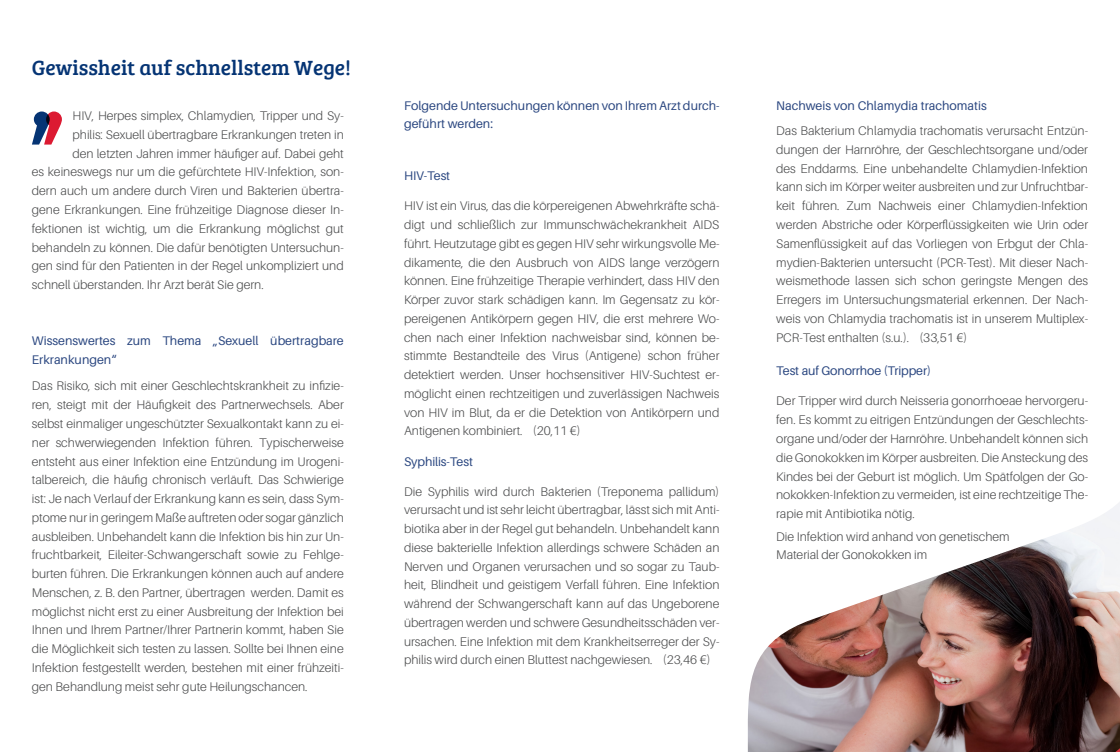
<style>
.page{position:relative;width:1120px;height:752px;background:#fff}
.page>*{position:absolute;margin:0;border:0;box-sizing:border-box;transform-origin:0 0}
.HL_Innen_18_Pt{font:21.25px "Bree Serif";color:#053474}
.Fließtext{font:300 12.5px/18.8px "Aileron";color:#4b4c4d;text-align:justify}
.Überschrift_Fließtex{font:12.5px/18.8px "Aileron";color:#2c4881}
.Ueberschrift_3{font:12.5px "Aileron";letter-spacing:-.01em;color:#2c4881}
</style>
<div class="page">
<svg style="left:32px;top:111px;width:30px;height:33px"></svg>
<img style="left:748px;top:502px;width:372px;height:249px">
<p class="HL_Innen_18_Pt" style="left:32px;top:52px;width:321px">Gewissheit auf schnellstem Wege!</p>
<p class="Fließtext" style="left:73px;top:106px;width:273px">HIV, Herpes simplex, Chlamydien, Tripper und Sy-</p>
<p class="Fließtext" style="left:73px;top:125px;width:273px">philis: Sexuell übertragbare Erkrankungen treten in</p>
<p class="Fließtext" style="left:73px;top:144px;width:273px">den letzten Jahren immer häufiger auf. Dabei geht</p>
<p class="Fließtext" style="left:32px;top:163px;width:313px">es keineswegs nur um die gefürchtete HIV-Infektion, son-</p>
<p class="Fließtext" style="left:32px;top:181px;width:313px">dern auch um andere durch Viren und Bakterien übertra-</p>
<p class="Fließtext" style="left:32px;top:200px;width:313px">gene Erkrankungen. Eine frühzeitige Diagnose dieser In-</p>
<p class="Fließtext" style="left:32px;top:219px;width:313px">fektionen ist wichtig, um die Erkrankung möglichst gut</p>
<p class="Fließtext" style="left:32px;top:238px;width:313px">behandeln zu können. Die dafür benötigten Untersuchun-</p>
<p class="Fließtext" style="left:32px;top:256px;width:313px">gen sind für den Patienten in der Regel unkompliziert und</p>
<p class="Fließtext" style="left:32px;top:275px;width:233px">schnell überstanden. Ihr Arzt berät Sie gern.</p>
<p class="Überschrift_Fließtex" style="left:32px;top:331px;width:313px">Wissenswertes zum Thema „Sexuell übertragbare<br>Erkrankungen“</p>
<p class="Fließtext" style="left:32px;top:376px;width:313px">Das Risiko, sich mit einer Geschlechtskrankheit zu infizie&shy;ren, steigt mit der Häufigkeit des Partnerwechsels. Aber selbst einmaliger ungeschützter Sexualkontakt kann zu ei&shy;ner schwerwiegenden Infektion führen. Typischerweise entsteht aus einer Infektion eine Entzündung im Urogeni&shy;talbereich, die häufig chronisch verläuft. Das Schwierige ist: Je nach Verlauf der Erkrankung kann es sein, dass Sym&shy;ptome nur in geringem Maße auftreten oder sogar gänzlich ausbleiben. Unbehandelt kann die Infektion bis hin zur Un&shy;fruchtbarkeit, Eileiter-Schwangerschaft sowie zu Fehlge&shy;burten führen. Die Erkrankungen können auch auf andere Menschen, z. B. den Partner, übertragen werden. Damit es möglichst nicht erst zu einer Ausbreitung der Infektion bei Ihnen und Ihrem Partner/Ihrer Partnerin kommt, haben Sie die Möglichkeit sich testen zu lassen. Sollte bei Ihnen eine Infektion festgestellt werden, bestehen mit einer frühzeiti&shy;gen Behandlung meist sehr gute Heilungschancen.</p>
<p class="Überschrift_Fließtex" style="left:404px;top:96px;width:317px">Folgende Untersuchungen können von Ihrem Arzt durch&shy;geführt werden:</p>
<p class="Überschrift_Fließtex" style="left:776px;top:96px;width:212px">Nachweis von Chlamydia trachomatis</p>
<p class="Fließtext" style="left:776px;top:121px;width:313px">Das Bakterium Chlamydia trachomatis verursacht Entzün&shy;dungen der Harnröhre, der Geschlechtsorgane und/oder des Enddarms. Eine unbehandelte Chlamydien-Infektion kann sich im Körper weiter ausbreiten und zur Unfruchtbar&shy;keit führen. Zum Nachweis einer Chlamydien-Infektion werden Abstriche oder Körperflüssigkeiten wie Urin oder Samenflüssigkeit auf das Vorliegen von Erbgut der Chla&shy;mydien-Bakterien untersucht (PCR-Test). Mit dieser Nach&shy;weismethode lassen sich schon geringste Mengen des Erregers im Untersuchungsmaterial erkennen. Der Nach&shy;weis von Chlamydia trachomatis ist in unserem Multiplex-PCR-Test enthalten (s.u.). (33,51 €)</p>
<p class="Ueberschrift_3" style="left:776px;top:364px;width:156px">Test auf Gonorrhoe (Tripper)</p>
<p class="Fließtext" style="left:776px;top:391px;width:313px">Der Tripper wird durch Neisseria gonorrhoeae hervorgeru&shy;fen. Es kommt zu eitrigen Entzündungen der Geschlechts&shy;organe und/oder der Harnröhre. Unbehandelt können sich die Gonokokken im Körper ausbreiten. Die Ansteckung des Kindes bei der Geburt ist möglich. Um Spätfolgen der Go&shy;nokokken-Infektion zu vermeiden, ist eine rechtzeitige The&shy;rapie mit Antibiotika nötig.</p>
<p class="Fließtext" style="left:776px;top:526px;width:235px">Die Infektion wird anhand von genetischem<br>Material der Gonokokken im</p>
<p class="Ueberschrift_3" style="left:404px;top:169px;width:48px">HIV-Test</p>
<p class="Fließtext" style="left:404px;top:196px;width:317px">HIV ist ein Virus, das die körpereigenen Abwehrkräfte schä&shy;digt und schließlich zur Immunschwächekrankheit AIDS führt. Heutzutage gibt es gegen HIV sehr wirkungsvolle Me&shy;dikamente, die den Ausbruch von AIDS lange verzögern können. Eine frühzeitige Therapie verhindert, dass HIV den Körper zuvor stark schädigen kann. Im Gegensatz zu kör&shy;pereigenen Antikörpern gegen HIV, die erst mehrere Wo&shy;chen nach einer Infektion nachweisbar sind, können be&shy;stimmte Bestandteile des Virus (Antigene) schon früher detektiert werden. Unser hochsensitiver HIV-Suchtest er&shy;möglicht einen rechtzeitigen und zuverlässigen Nachweis von HIV im Blut, da er die Detektion von Antikörpern und Antigenen kombiniert. (20,11 €)</p>
<p class="Ueberschrift_3" style="left:404px;top:454px;width:70px">Syphilis-Test</p>
<p class="Fließtext" style="left:404px;top:481px;width:317px">Die Syphilis wird durch Bakterien (Treponema pallidum) verursacht und ist sehr leicht übertragbar, lässt sich mit Anti&shy;biotika aber in der Regel gut behandeln. Unbehandelt kann diese bakterielle Infektion allerdings schwere Schäden an Nerven und Organen verursachen und so sogar zu Taub&shy;heit, Blindheit und geistigem Verfall führen. Eine Infektion während der Schwangerschaft kann auf das Ungeborene übertragen werden und schwere Gesundheitsschäden ver&shy;ursachen. Eine Infektion mit dem Krankheitserreger der Sy&shy;philis wird durch einen Bluttest nachgewiesen. (23,46 €)</p>
</div>
